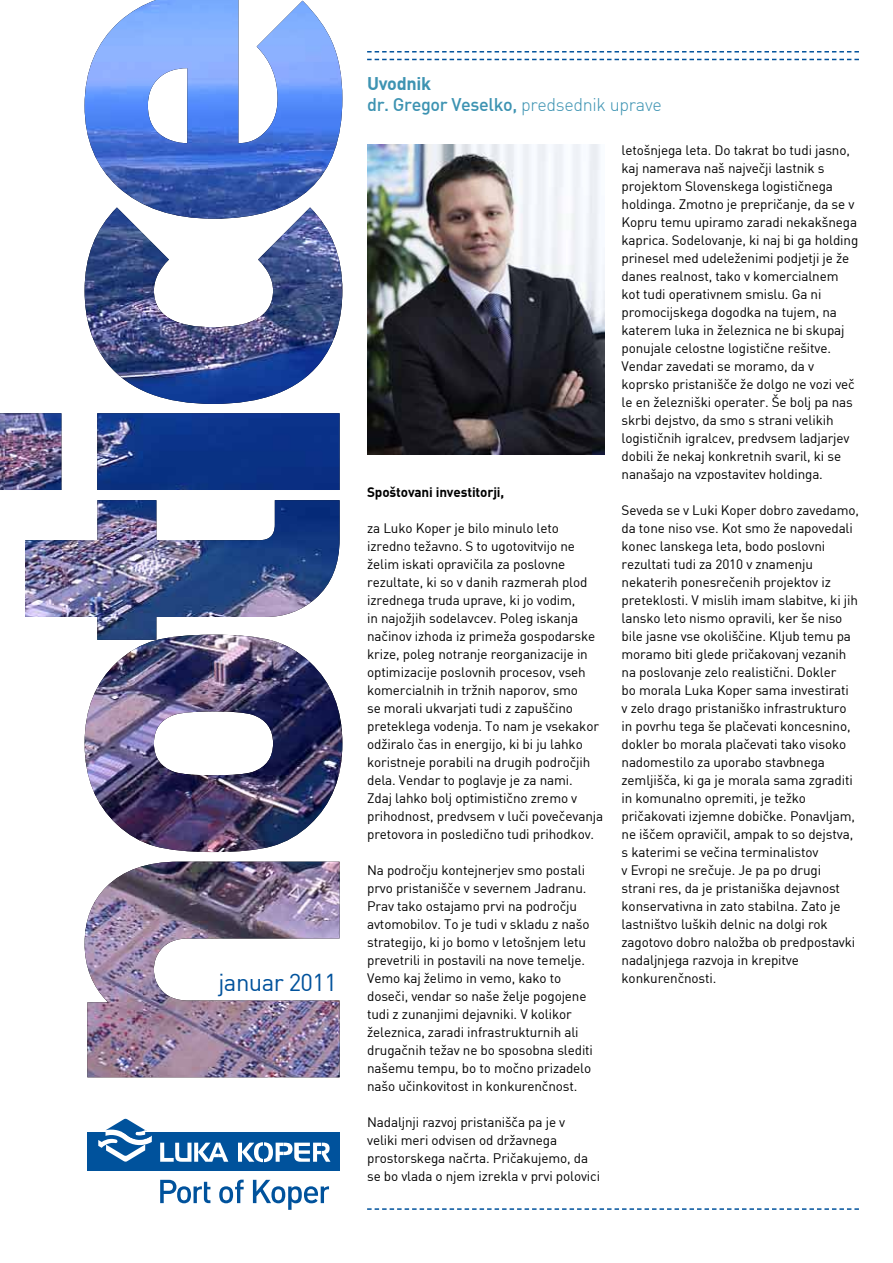
<style>
.page{position:relative;width:893px;height:1263px;background:#fff}
.page>*{position:absolute;margin:0;border:0;box-sizing:border-box;transform-origin:0 0}
.t1{font:24px "DIN Regular";letter-spacing:-.025em;color:#00529c}
.t2{font:18px "DIN Medium";letter-spacing:-.02em;color:#3d93b2}
.t3{font:18px "DIN Bold";letter-spacing:-.02em;color:#3d93b2}
.t4{font:13.5px/18px "DIN Regular";letter-spacing:-.01em;color:#000}
.t5{font:13.5px "DIN Bold";letter-spacing:-.01em;color:#000}
.s1{font-family:"DIN Light"}
</style>
<div class="page">
<svg style="left:367px;top:51px;width:492px;height:2px"></svg>
<svg style="left:367px;top:59px;width:492px;height:1px"></svg>
<div style="left:88px;top:1133px;width:252px;height:38px;background:#00529c"></div>
<svg style="left:98px;top:1119px;width:54px;height:43px"></svg>
<svg style="left:238px;top:1142px;width:92px;height:20px"></svg>
<svg style="left:160px;top:1143px;width:68px;height:19px"></svg>
<svg style="left:160px;top:1180px;width:50px;height:23px"></svg>
<svg style="left:219px;top:1180px;width:25px;height:23px"></svg>
<svg style="left:253px;top:1180px;width:76px;height:30px"></svg>
<img style="left:0;top:0;width:342px;height:1077px">
<svg style="left:367px;top:1208px;width:492px;height:2px"></svg>
<img style="left:367px;top:145px;width:237px;height:309px">
<h1 class="t1" style="left:219px;top:967px;width:120px">januar 2011</h1>
<h2 class="t3" style="left:367px;top:71px;width:65px">Uvodnik</h2>
<h2 class="t2" style="left:367px;top:93px;width:296px">dr. Gregor Veselko, <span class="s1">predsednik uprave</span></h2>
<p class="t5" style="left:367px;top:483px;width:139px">Spoštovani investitorji,</p>
<p class="t4" style="left:367px;top:519px;width:238px">za Luko Koper je bilo minulo leto izredno težavno. S to ugotovitvijo ne želim iskati opravičila za poslovne rezultate, ki so v danih razmerah plod izrednega truda uprave, ki jo vodim,<br>in najožjih sodelavcev. Poleg iskanja načinov izhoda iz primeža gospodarske krize, poleg notranje reorganizacije in optimizacije poslovnih procesov, vseh komercialnih in tržnih naporov, smo<br>se morali ukvarjati tudi z zapuščino preteklega vodenja. To nam je vsekakor odžiralo čas in energijo, ki bi ju lahko koristneje porabili na drugih področjih dela. Vendar to poglavje je za nami.<br>Zdaj lahko bolj optimistično zremo v prihodnost, predvsem v luči povečevanja pretovora in posledično tudi prihodkov.</p>
<p class="t4" style="left:367px;top:861px;width:227px">Na področju kontejnerjev smo postali prvo pristanišče v severnem Jadranu.<br>Prav tako ostajamo prvi na področju avtomobilov. To je tudi v skladu z našo strategijo, ki jo bomo v letošnjem letu prevetrili in postavili na nove temelje.<br>Vemo kaj želimo in vemo, kako to doseči, vendar so naše želje pogojene tudi z zunanjimi dejavniki. V kolikor železnica, zaradi infrastrukturnih ali drugačnih težav ne bo sposobna slediti našemu tempu, bo to močno prizadelo našo učinkovitost in konkurenčnost.</p>
<p class="t4" style="left:367px;top:1113px;width:234px">Nadaljnji razvoj pristanišča pa je v<br>veliki meri odvisen od državnega prostorskega načrta. Pričakujemo, da se bo vlada o njem izrekla v prvi polovici</p>
<p class="t4" style="left:621px;top:141px;width:238px">letošnjega leta. Do takrat bo tudi jasno, kaj namerava naš največji lastnik s projektom Slovenskega logističnega holdinga. Zmotno je prepričanje, da se v Kopru temu upiramo zaradi nekakšnega kaprica. Sodelovanje, ki naj bi ga holding prinesel med udeleženimi podjetji je že danes realnost, tako v komercialnem kot tudi operativnem smislu. Ga ni promocijskega dogodka na tujem, na katerem luka in železnica ne bi skupaj ponujale celostne logistične rešitve.<br>Vendar zavedati se moramo, da v koprsko pristanišče že dolgo ne vozi več le en železniški operater. Še bolj pa nas skrbi dejstvo, da smo s strani velikih logističnih igralcev, predvsem ladjarjev dobili že nekaj konkretnih svaril, ki se nanašajo na vzpostavitev holdinga.</p>
<p class="t4" style="left:621px;top:501px;width:239px">Seveda se v Luki Koper dobro zavedamo, da tone niso vse. Kot smo že napovedali konec lanskega leta, bodo poslovni rezultati tudi za 2010 v znamenju nekaterih ponesrečenih projektov iz preteklosti. V mislih imam slabitve, ki jih lansko leto nismo opravili, ker še niso bile jasne vse okoliščine. Kljub temu pa moramo biti glede pričakovanj vezanih na poslovanje zelo realistični. Dokler<br>bo morala Luka Koper sama investirati<br>v zelo drago pristaniško infrastrukturo in povrhu tega še plačevati koncesnino, dokler bo morala plačevati tako visoko nadomestilo za uporabo stavbnega zemljišča, ki ga je morala sama zgraditi in komunalno opremiti, je težko pričakovati izjemne dobičke. Ponavljam, ne iščem opravičil, ampak to so dejstva, s katerimi se večina terminalistov<br>v Evropi ne srečuje. Je pa po drugi<br>strani res, da je pristaniška dejavnost konservativna in zato stabilna. Zato je lastništvo luških delnic na dolgi rok zagotovo dobro naložba ob predpostavki nadaljnjega razvoja in krepitve konkurenčnosti.</p>
</div>
